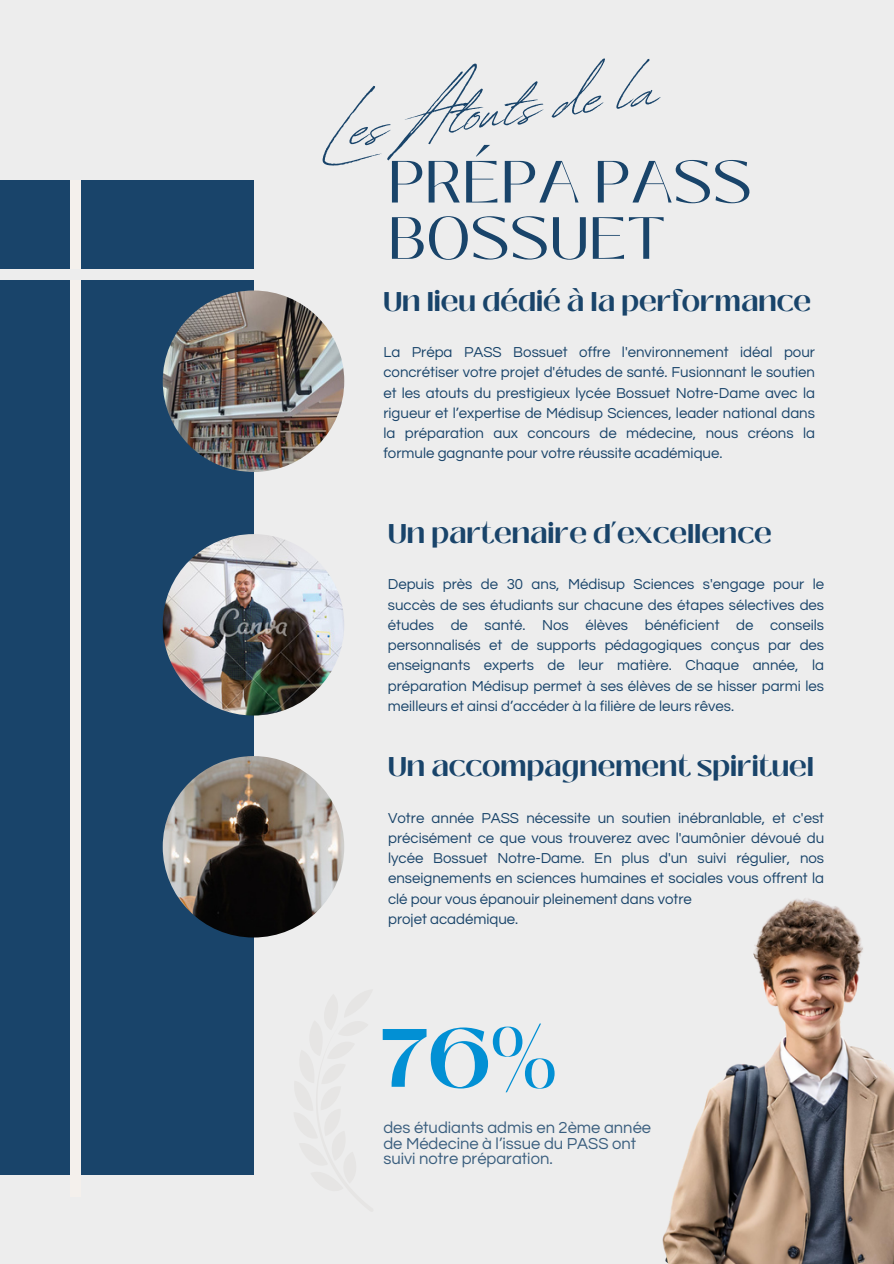
<style>
.page{position:relative;width:894px;height:1264px;background:#fff}
.page>*{position:absolute;margin:0;border:0;box-sizing:border-box;transform-origin:0 0}
.t1{font:90px "Revive 80 Signature";color:#19446a}
.t2{font:700 82.35px "Black Mango";color:#0290d4}
.t3{font:59.25px/56.2px "Black Mango";color:#19446a}
.t4{font:700 27px "Black Mango";color:#19446a}
.t5{font:16.5px/15.8px "Questrial";color:#19446a}
.t6{font:15px/20.2px "Questrial";color:#19446a;text-align:justify}
</style>
<div class="page">
<div style="left:0;top:0;width:893px;height:1263px;background:#ededed"></div>
<div style="left:0;top:180px;width:253px;height:994px;background:#19446a"></div>
<div style="left:71px;top:180px;width:9px;height:1016px;background:#f4f0ec"></div>
<div style="left:0;top:269px;width:893px;height:10px;background:#ededed"></div>
<img style="left:662px;top:898px;width:231px;height:365px">
<img style="left:163px;top:756px;width:181px;height:181px;border-radius:91px">
<img style="left:163px;top:534px;width:181px;height:181px;border-radius:91px">
<img style="left:163px;top:290px;width:181px;height:181px;border-radius:50%">
<h4 class="t1" style="left:315px;top:66px;width:337px;rotate:-8deg">Les Atouts de la</h4>
<p class="t3" style="left:388px;top:154px;width:366px">PRÉPA PASS<br>BOSSUET</p>
<p class="t4" style="left:383px;top:281px;width:429px">Un lieu dédié à la performance</p>
<p class="t6" style="left:383px;top:342px;width:433px">La Prépa PASS Bossuet offre l'environnement idéal pour concrétiser votre projet d'études de santé. Fusionnant le soutien et les atouts du prestigieux lycée Bossuet Notre-Dame avec la rigueur et l’expertise de Médisup Sciences, leader national dans la préparation aux concours de médecine, nous créons la formule gagnante pour votre réussite académique.</p>
<p class="t4" style="left:388px;top:513px;width:385px">Un partenaire d’excellence</p>
<p class="t6" style="left:388px;top:574px;width:438px">Depuis près de 30 ans, Médisup Sciences s'engage pour le succès de ses étudiants sur chacune des étapes sélectives des études de santé. Nos élèves bénéficient de conseils personnalisés et de supports pédagogiques conçus par des enseignants experts de leur matière. Chaque année, la préparation Médisup permet à ses élèves de se hisser parmi les meilleurs et ainsi d’accéder à la filière de leurs rêves.</p>
<h1 class="t4" style="left:388px;top:746px;width:427px">Un accompagnement spirituel</h1>
<h4 class="t6" style="left:388px;top:808px;width:437px">Votre année PASS nécessite un soutien inébranlable, et c'est précisément ce que vous trouverez avec l'aumônier dévoué du lycée Bossuet Notre-Dame. En plus d'un suivi régulier, nos enseignements en sciences humaines et sociales vous offrent la clé pour vous épanouir pleinement dans votre</h4>
<p class="t6" style="left:388px;top:909px;width:132px">projet académique.</p>
<p class="t2" style="left:381px;top:996px;width:178px">76%</p>
<p class="t5" style="left:383px;top:1119px;width:269px">des étudiants admis en 2ème année de Médecine à l’issue du PASS ont suivi notre préparation.</p>
</div>
